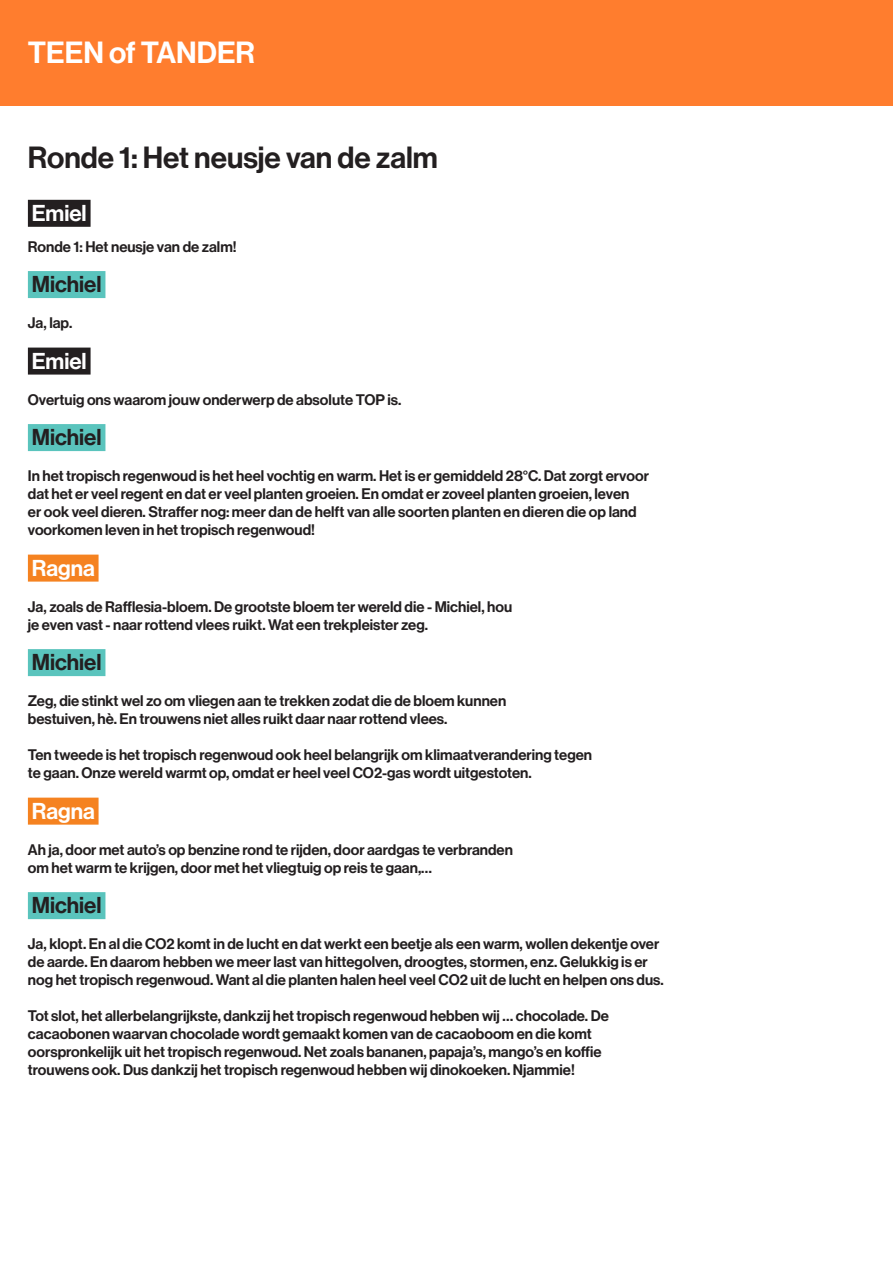
<style>
.page{position:relative;width:893px;height:1263px;background:#fff}
.page>*{position:absolute;margin:0;border:0;box-sizing:border-box;transform-origin:0 0}
.Titel{font:500 30px "Haas Grot Disp 65";color:#231f20}
.t1{font:500 30px "Haas Grot Disp 65";color:#fff}
.Body{font:500 22.5px "Haas Grot Disp 65";color:#231f20}
.Body-2{font:500 22.5px "Haas Grot Disp 65";color:#fff}
.Titel-2{font:500 22.5px "Haas Grot Disp 65";color:#fff}
.Body-3{font:500 15px/18px "Haas Grot Disp 65";color:#231f20}
</style>
<div class="page">
<div style="left:0;top:0;width:893px;height:105px;background:#ff7d2e"></div>
<div style="left:28px;top:200px;width:63px;height:27px;background:#231f20"></div>
<div style="left:28px;top:271px;width:77px;height:27px;background:#5ac4bd"></div>
<div style="left:28px;top:348px;width:63px;height:27px;background:#231f20"></div>
<div style="left:28px;top:424px;width:77px;height:27px;background:#5ac4bd"></div>
<div style="left:28px;top:555px;width:71px;height:27px;background:#f58220"></div>
<div style="left:28px;top:649px;width:77px;height:27px;background:#5ac4bd"></div>
<div style="left:28px;top:798px;width:71px;height:27px;background:#f58220"></div>
<div style="left:28px;top:892px;width:77px;height:27px;background:#5ac4bd"></div>
<p class="t1" style="left:28px;top:35px;width:229px">TEEN of TANDER</p>
<p class="Titel" style="left:28px;top:140px;width:411px">Ronde 1: Het neusje van de zalm</p>
<p class="Titel-2" style="left:32px;top:200px;width:57px">Emiel</p>
<p class="Body-3" style="left:28px;top:238px;width:210px">Ronde 1: Het neusje van de zalm!</p>
<p class="Body" style="left:32px;top:271px;width:71px">Michiel</p>
<p class="Body-3" style="left:28px;top:314px;width:46px">Ja, lap.</p>
<p class="Body-2" style="left:32px;top:348px;width:57px">Emiel</p>
<p class="Body-3" style="left:28px;top:391px;width:375px">Overtuig ons waarom jouw onderwerp de absolute TOP is.</p>
<p class="Body" style="left:32px;top:424px;width:71px">Michiel</p>
<p class="Body-3" style="left:28px;top:467px;width:622px">In het tropisch regenwoud is het heel vochtig en warm. Het is er gemiddeld 28°C. Dat zorgt ervoor dat het er veel regent en dat er veel planten groeien. En omdat er zoveel planten groeien, leven<br>er ook veel dieren. Straffer nog: meer dan de helft van alle soorten planten en dieren die op land voorkomen leven in het tropisch regenwoud!</p>
<p class="Body-2" style="left:32px;top:555px;width:65px">Ragna</p>
<p class="Body-3" style="left:28px;top:598px;width:486px">Ja, zoals de Rafflesia-bloem. De grootste bloem ter wereld die - Michiel, hou je even vast - naar rottend vlees ruikt. Wat een trekpleister zeg.</p>
<p class="Body" style="left:32px;top:649px;width:71px">Michiel</p>
<p class="Body-3" style="left:28px;top:692px;width:480px">Zeg, die stinkt wel zo om vliegen aan te trekken zodat die de bloem kunnen bestuiven, hè. En trouwens niet alles ruikt daar naar rottend vlees.</p>
<p class="Body-3" style="left:28px;top:746px;width:566px">Ten tweede is het tropisch regenwoud ook heel belangrijk om klimaatverandering tegen te gaan. Onze wereld warmt op, omdat er heel veel CO2-gas wordt uitgestoten.</p>
<p class="Body-2" style="left:32px;top:798px;width:65px">Ragna</p>
<p class="Body-3" style="left:28px;top:841px;width:487px">Ah ja, door met auto’s op benzine rond te rijden, door aardgas te verbranden om het warm te krijgen, door met het vliegtuig op reis te gaan,…</p>
<p class="Body" style="left:32px;top:892px;width:71px">Michiel</p>
<p class="Body-3" style="left:28px;top:935px;width:637px">Ja, klopt. En al die CO2 komt in de lucht en dat werkt een beetje als een warm, wollen dekentje over de aarde. En daarom hebben we meer last van hittegolven, droogtes, stormen, enz. Gelukkig is er nog het tropisch regenwoud. Want al die planten halen heel veel CO2 uit de lucht en helpen ons dus.</p>
<p class="Body-3" style="left:28px;top:1007px;width:583px">Tot slot, het allerbelangrijkste, dankzij het tropisch regenwoud hebben wij … chocolade. De cacaobonen waarvan chocolade wordt gemaakt komen van de cacaoboom en die komt oorspronkelijk uit het tropisch regenwoud. Net zoals bananen, papaja’s, mango’s en koffie trouwens ook. Dus dankzij het tropisch regenwoud hebben wij dinokoeken. Njammie!</p>
</div>
